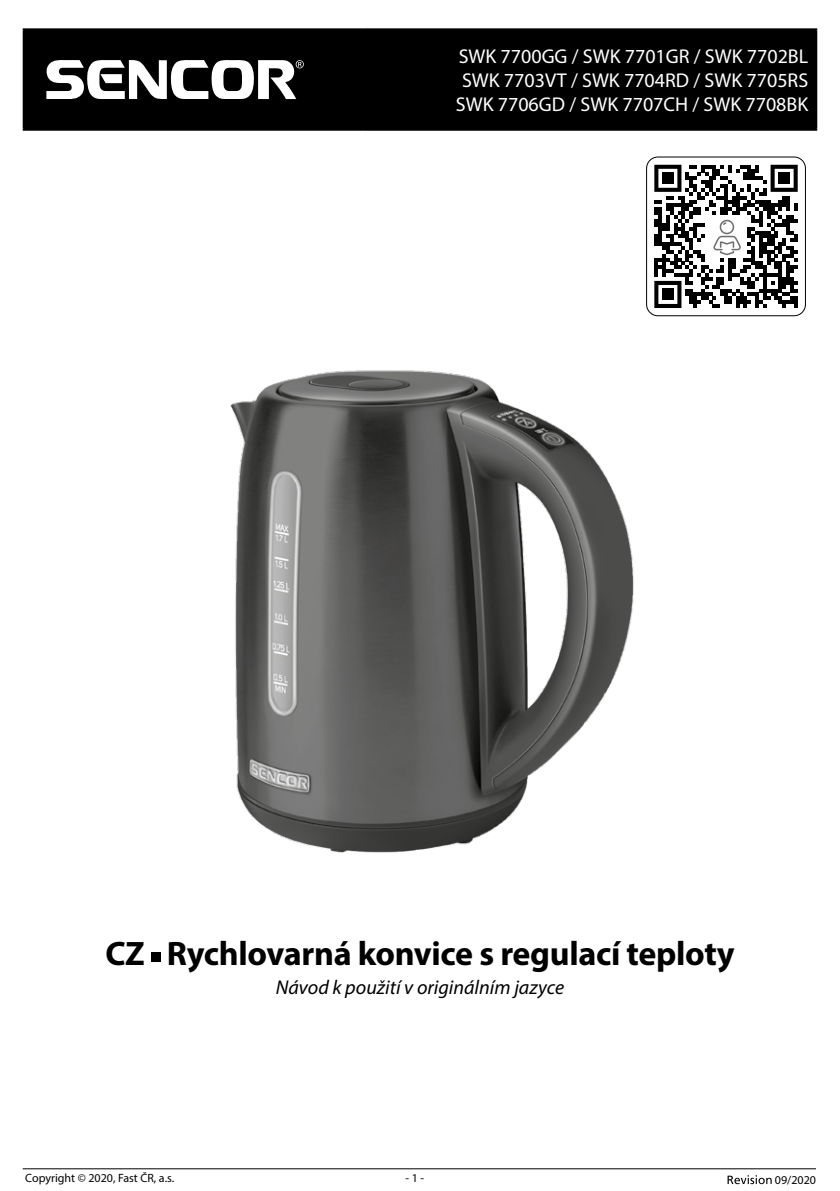
<style>
.page{position:relative;width:840px;height:1191px;background:#fff}
.page>*{position:absolute;margin:0;border:0;box-sizing:border-box;transform-origin:0 0}
.t1{font:700 34px "Myriad Pro";letter-spacing:-.01em;color:#000}
.t2{font:20px/24px "Myriad Pro";color:#fff;text-align:center}
.t3{font:italic 20px "Myriad Pro";color:#000}
.t4{font:12px "Myriad Pro";color:#000}
</style>
<div class="page">
<svg style="left:727px;top:1175px;width:44px;height:9px"></svg>
<hr style="left:23px;top:1168px;width:792px;height:1px;background:#000">
<img style="left:230px;top:370px;width:404px;height:483px">
<div style="left:151px;top:952px;width:10px;height:9px;background:#000"></div>
<div style="left:25px;top:30px;width:789px;height:99px;background:#000"></div>
<hr style="left:23px;top:28px;width:340px;height:2px;background:#000">
<hr style="left:23px;top:30px;width:2px;height:99px;background:#000">
<hr style="left:361px;top:30px;width:2px;height:99px;background:#000">
<hr style="left:23px;top:129px;width:340px;height:2px;background:#000">
<hr style="left:363px;top:28px;width:453px;height:2px;background:#000">
<hr style="left:814px;top:30px;width:2px;height:99px;background:#000">
<hr style="left:363px;top:129px;width:453px;height:2px;background:#000">
<svg style="left:45px;top:59px;width:258px;height:41px"></svg>
<svg style="left:646px;top:157px;width:159px;height:159px"></svg>
<p class="t2" style="left:455px;top:44px;width:353px">SWK 7700GG / SWK 7701GR / SWK 7702BL<br>SWK 7703VT / SWK 7704RD / SWK 7705RS<br>SWK 7706GD / SWK 7707CH / SWK 7708BK</p>
<h1 class="t1" style="left:105px;top:931px;width:630px">CZ Rychlovarná konvice s regulací teploty</h1>
<p class="t3" style="left:276px;top:974px;width:290px">Návod k použití v originálním jazyce</p>
<p class="t4" style="left:25px;top:1170px;width:150px">Copyright © 2020, Fast ČR, a.s.</p>
<p class="t4" style="left:405px;top:1170px;width:20px">- 1 -</p>
<p class="t4" style="left:774px;top:1172px;width:43px">09/2020</p>
</div>
